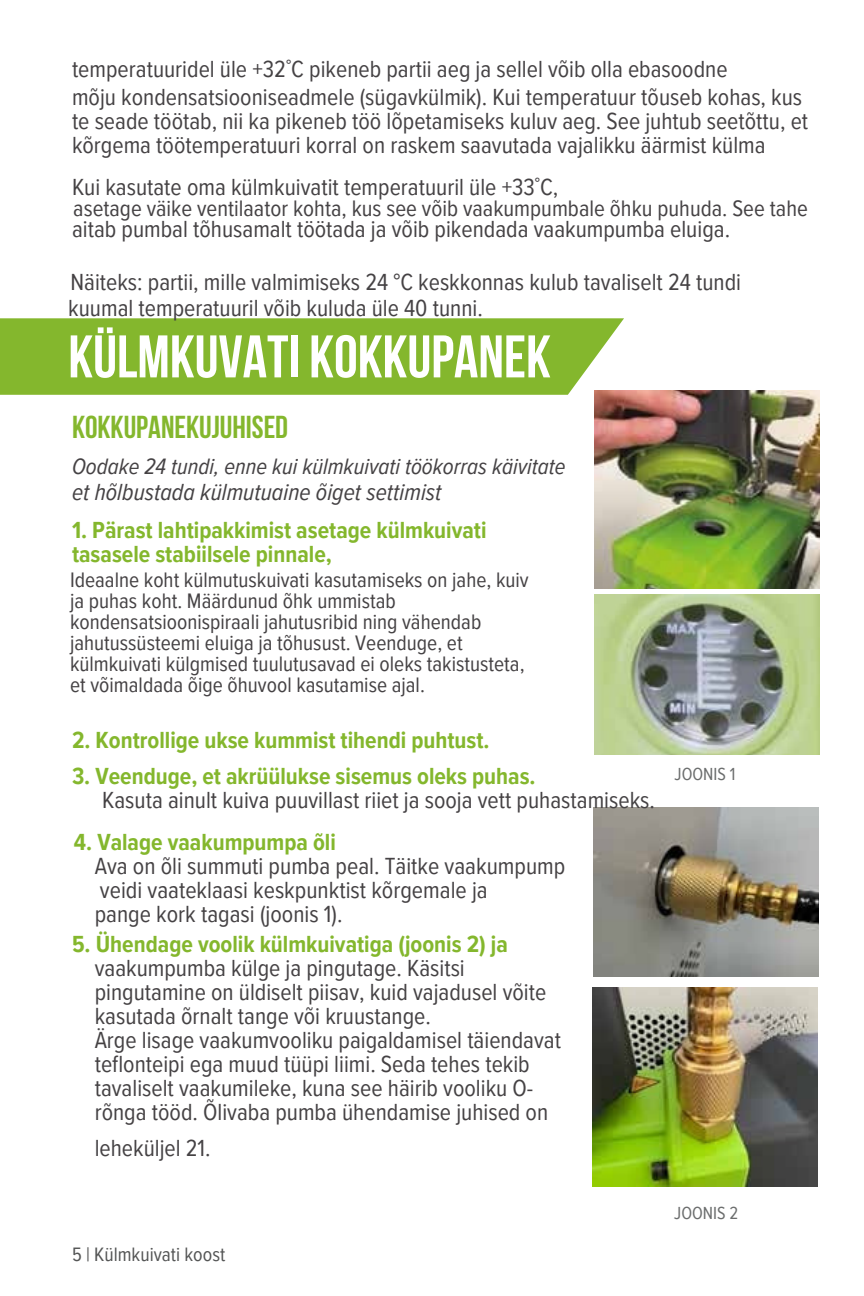
<style>
.page{position:relative;width:864px;height:1296px;background:#fff}
.page>*{position:absolute;margin:0;border:0;box-sizing:border-box;transform-origin:0 0}
.t1{font:700 60px "Bebas Neue";color:#fff}
.t2{font:700 31.6px "Bebas Neue";color:#84b72d}
.t3{font:24px/24px "Proxima Nova Cond";color:#454244}
.t4{font:700 24px/24px "Proxima Nova Cond";color:#84b72d}
.t5{font:italic 24px "Proxima Nova Cond";color:#454244}
.t6{font:23px "Proxima Nova Cond";color:#454244}
.t7{font:italic 23px "Proxima Nova Cond";color:#454244}
.t8{font:21.6px/21px "Proxima Nova Cond";color:#454244}
.t9{font:20px "Proxima Nova Cond";color:#545555}
.t10{font:18px "Proxima Nova Cond";color:#6b6d6d}
</style>
<div class="page">
<div style="left:0;top:318px;width:624px;height:77px;background:#84b72d"></div>
<img style="left:594px;top:594px;width:225px;height:161px">
<img style="left:593px;top:807px;width:225px;height:170px">
<img style="left:593px;top:987px;width:225px;height:200px">
<img style="left:594px;top:390px;width:225px;height:198px">
<p class="t3" style="left:72px;top:57px;width:657px">temperatuuridel üle +32˚C pikeneb partii aeg ja sellel võib olla ebasoodne</p>
<h2 class="t3" style="left:72px;top:86px;width:738px">mõju kondensatsiooniseadmele (sügavkülmik). Kui temperatuur tõuseb kohas, kus te seade töötab, nii ka pikeneb töö lõpetamiseks kuluv aeg. See juhtub seetõttu, et kõrgema töötemperatuuri korral on raskem saavutada vajalikku äärmist külma</h2>
<h2 class="t3" style="left:72px;top:176px;width:488px">Kui kasutate oma külmkuivatit temperatuuril üle +33˚C,</h2>
<p class="t6" style="left:73px;top:195px;width:736px">asetage väike ventilaator kohta, kus see võib vaakumpumbale õhku puhuda. See tahe</p>
<p class="t3" style="left:72px;top:218px;width:660px">aitab pumbal tõhusamalt töötada ja võib pikendada vaakumpumba eluiga.</p>
<h3 class="t3" style="left:70px;top:271px;width:672px">Näiteks: partii, mille valmimiseks 24 °C keskkonnas kulub tavaliselt 24 tundi</h3>
<p class="t3" style="left:68px;top:296px;width:416px">kuumal temperatuuril võib kuluda üle 40 tunni.</p>
<p class="t1" style="left:68px;top:332px;width:484px">KÜLMKUVATI KOKKUPANEK</p>
<h2 class="t2" style="left:72px;top:414px;width:218px">KOKKUPANEKUJUHISED</h2>
<h3 class="t7" style="left:72px;top:453px;width:495px">Oodake 24 tundi, enne kui külmkuivati töökorras käivitate</h3>
<h3 class="t5" style="left:72px;top:478px;width:371px">et hõlbustada külmutuaine õiget settimist</h3>
<h3 class="t4" style="left:72px;top:519px;width:416px">1. Pärast lahtipakkimist asetage külmkuivati tasasele stabiilsele pinnale,</h3>
<h3 class="t8" style="left:70px;top:570px;width:460px">Ideaalne koht külmutuskuivati kasutamiseks on jahe, kuiv ja puhas koht. Määrdunud õhk ummistab kondensatsioonispiraali jahutusribid ning vähendab jahutussüsteemi eluiga ja tõhusust. Veenduge, et külmkuivati külgmised tuulutusavad ei oleks takistusteta, et võimaldada õige õhuvool kasutamise ajal.</h3>
<h3 class="t4" style="left:72px;top:728px;width:419px">2. Kontrollige ukse kummist tihendi puhtust.</h3>
<h3 class="t4" style="left:72px;top:764px;width:465px">3. Veenduge, et akrüülukse sisemus oleks puhas.</h3>
<h3 class="t3" style="left:102px;top:788px;width:554px">Kasuta ainult kuiva puuvillast riiet ja sooja vett puhastamiseks.</h3>
<p class="t4" style="left:74px;top:831px;width:263px">4. Valage vaakumpumpa õli</p>
<h1 class="t3" style="left:95px;top:854px;width:472px">Ava on õli summuti pumba peal. Täitke vaakumpump</h1>
<p class="t3" style="left:100px;top:878px;width:389px">veidi vaateklaasi keskpunktist kõrgemale ja</p>
<h3 class="t3" style="left:95px;top:902px;width:249px">pange kork tagasi (joonis 1).</h3>
<h3 class="t4" style="left:72px;top:932px;width:437px">5. Ühendage voolik külmkuivatiga (joonis 2) ja</h3>
<h2 class="t3" style="left:95px;top:956px;width:372px">vaakumpumba külge ja pingutage. Käsitsi</h2>
<h4 class="t3" style="left:95px;top:980px;width:453px">pingutamine on üldiselt piisav, kuid vajadusel võite</h4>
<p class="t3" style="left:95px;top:1004px;width:338px">kasutada õrnalt tange või kruustange.</p>
<p class="t3" style="left:95px;top:1028px;width:468px">Ärge lisage vaakumvooliku paigaldamisel täiendavat</p>
<p class="t3" style="left:95px;top:1052px;width:437px">teflonteipi ega muud tüüpi liimi. Seda tehes tekib</p>
<p class="t3" style="left:95px;top:1076px;width:440px">tavaliselt vaakumileke, kuna see häirib vooliku O-</p>
<p class="t3" style="left:95px;top:1100px;width:455px">rõnga tööd. Õlivaba pumba ühendamise juhised on</p>
<p class="t3" style="left:95px;top:1136px;width:117px">leheküljel 21.</p>
<h3 class="t9" style="left:72px;top:1243px;width:155px">5 | Külmkuivati koost</h3>
<h2 class="t10" style="left:675px;top:763px;width:62px">JOONIS 1</h2>
<h3 class="t10" style="left:674px;top:1202px;width:66px">JOONIS 2</h3>
</div>
